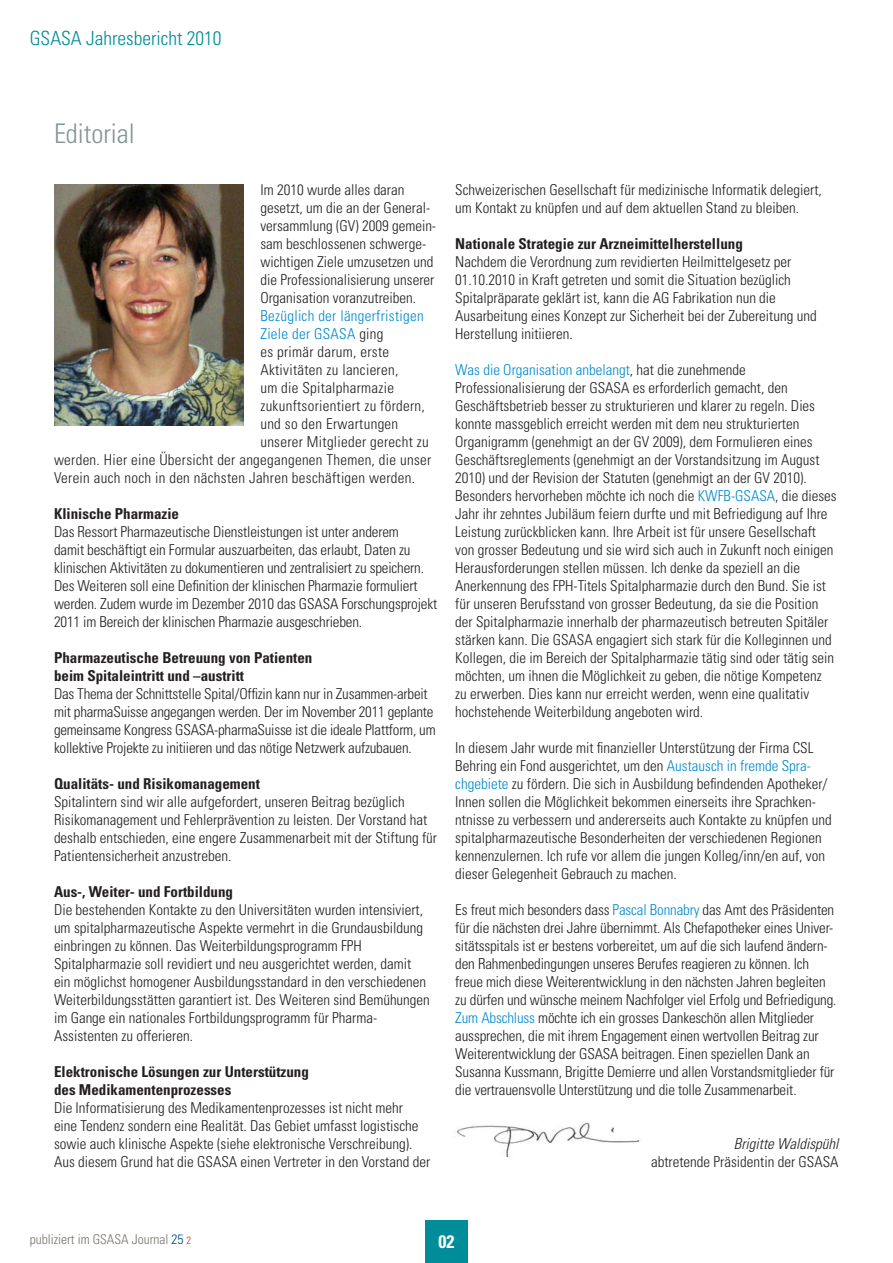
<style>
.page{position:relative;width:893px;height:1263px;background:#fff}
.page>*{position:absolute;margin:0;border:0;box-sizing:border-box;transform-origin:0 0}
.t1{font:300 condensed 27px "Univers";color:#849498}
.t2{font:300 condensed 19.5px "Univers";color:#008d99}
.t3{font:700 condensed 18px "Univers";color:#fff}
.t4{font:300 condensed 15px/18px "Univers";color:#231f20}
.t5{font:700 condensed 15px/18px "Univers";color:#231f20}
.t6{font:300 condensed 15px "Univers";letter-spacing:.02em;color:#231f20}
.t7{font:300 condensed 15px "Univers";letter-spacing:.02em;color:#008acf}
.t8{font:italic 300 condensed 15px "Univers";color:#231f20}
.t9{font:300 condensed 13.5px "Univers";color:#7a756e}
.s1{color:#231f20}
.s2{color:#008acf}
.s3{color:#01468e}
.s4{font-size:10.5px;color:#ee1c26}
</style>
<div class="page">
<div style="left:425px;top:1220px;width:43px;height:43px;background:#008d99"></div>
<img style="left:456px;top:1122px;width:184px;height:34px">
<img style="left:54px;top:184px;width:189px;height:241px">
<h2 class="t2" style="left:30px;top:27px;width:193px">GSASA Jahresbericht 2010</h2>
<h1 class="t1" style="left:54px;top:117px;width:82px">Editorial</h1>
<p class="t4" style="left:260px;top:181px;width:177px">Im 2010 wurde alles daran gesetzt, um die an der General&shy;versammlung (GV) 2009 gemein&shy;sam beschlossenen schwerge&shy;wichtigen Ziele umzusetzen und die Professionalisierung unserer<br>Organisation voranzutreiben.</p>
<p class="t7" style="left:260px;top:307px;width:165px">Bezüglich der längerfristigen</p>
<p class="t7" style="left:260px;top:325px;width:125px">Ziele der GSASA <span class="s1">ging</span></p>
<p class="t6" style="left:260px;top:343px;width:130px">es primär darum, erste</p>
<p class="t6" style="left:260px;top:361px;width:139px">Aktivitäten zu lancieren,</p>
<p class="t6" style="left:260px;top:379px;width:135px">um die Spitalpharmazie</p>
<p class="t6" style="left:260px;top:397px;width:166px">zukunftsorientiert zu fördern,</p>
<p class="t6" style="left:260px;top:415px;width:139px">und so den Erwartungen</p>
<p class="t6" style="left:260px;top:433px;width:170px">unserer Mitglieder gerecht zu</p>
<p class="t6" style="left:54px;top:451px;width:379px">werden. Hier eine Übersicht der angegangenen Themen, die unser</p>
<p class="t6" style="left:54px;top:469px;width:363px">Verein auch noch in den nächsten Jahren beschäftigen werden.</p>
<p class="t5" style="left:54px;top:505px;width:127px">Klinische Pharmazie</p>
<p class="t4" style="left:54px;top:523px;width:385px">Das Ressort Pharmazeutische Dienstleistungen ist unter anderem<br>damit beschäftigt ein Formular auszuarbeiten, das erlaubt, Daten zu klinischen Aktivitäten zu dokumentieren und zentralisiert zu speichern.<br>Des Weiteren soll eine Definition der klinischen Pharmazie formuliert werden. Zudem wurde im Dezember 2010 das GSASA Forschungsprojekt 2011 im Bereich der klinischen Pharmazie ausgeschrieben.</p>
<p class="t5" style="left:54px;top:649px;width:260px">Pharmazeutische Betreuung von Patienten beim Spitaleintritt und –austritt</p>
<p class="t4" style="left:54px;top:685px;width:383px">Das Thema der Schnittstelle Spital/Offizin kann nur in Zusammen-arbeit mit pharmaSuisse angegangen werden. Der im November 2011 geplante gemeinsame Kongress GSASA-pharmaSuisse ist die ideale Plattform, um kollektive Projekte zu initiieren und das nötige Netzwerk aufzubauen.</p>
<p class="t5" style="left:54px;top:775px;width:207px">Qualitäts- und Risikomanagement</p>
<p class="t4" style="left:54px;top:793px;width:385px">Spitalintern sind wir alle aufgefordert, unseren Beitrag bezüglich Risikomanagement und Fehlerprävention zu leisten. Der Vorstand hat deshalb entschieden, eine engere Zusammenarbeit mit der Stiftung für Patientensicherheit anzustreben.</p>
<p class="t5" style="left:54px;top:883px;width:181px">Aus-, Weiter- und Fortbildung</p>
<p class="t4" style="left:54px;top:901px;width:377px">Die bestehenden Kontakte zu den Universitäten wurden intensiviert, um spitalpharmazeutische Aspekte vermehrt in die Grundausbildung einbringen zu können. Das Weiterbildungsprogramm FPH Spitalpharmazie soll revidiert und neu ausgerichtet werden, damit ein möglichst homogener Ausbildungsstandard in den verschiedenen Weiterbildungsstätten garantiert ist. Des Weiteren sind Bemühungen im Gange ein nationales Fortbildungsprogramm für Pharma-Assistenten zu offerieren.</p>
<p class="t5" style="left:54px;top:1063px;width:256px">Elektronische Lösungen zur Unterstützung des Medikamentenprozesses</p>
<p class="t4" style="left:54px;top:1099px;width:378px">Die Informatisierung des Medikamentenprozesses ist nicht mehr<br>eine Tendenz sondern eine Realität. Das Gebiet umfasst logistische sowie auch klinische Aspekte (siehe elektronische Verschreibung).<br>Aus diesem Grund hat die GSASA einen Vertreter in den Vorstand der</p>
<p class="t4" style="left:455px;top:181px;width:368px">Schweizerischen Gesellschaft für medizinische Informatik delegiert, um Kontakt zu knüpfen und auf dem aktuellen Stand zu bleiben.</p>
<p class="t5" style="left:455px;top:235px;width:289px">Nationale Strategie zur Arzneimittelherstellung</p>
<p class="t4" style="left:455px;top:253px;width:363px">Nachdem die Verordnung zum revidierten Heilmittelgesetz per 01.10.2010 in Kraft getreten und somit die Situation bezüglich Spitalpräparate geklärt ist, kann die AG Fabrikation nun die Ausarbeitung eines Konzept zur Sicherheit bei der Zubereitung und Herstellung initiieren.</p>
<p class="t4" style="left:455px;top:361px;width:383px"><span class="s2">Was die Organisation anbelangt</span>, hat die zunehmende Professionalisierung der GSASA es erforderlich gemacht, den Geschäftsbetrieb besser zu strukturieren und klarer zu regeln. Dies konnte massgeblich erreicht werden mit dem neu strukturierten Organigramm (genehmigt an der GV 2009), dem Formulieren eines Geschäftsreglements (genehmigt an der Vorstandsitzung im August 2010) und der Revision der Statuten (genehmigt an der GV 2010).<br>Besonders hervorheben möchte ich noch die <span class="s2">KWFB-GSASA</span>, die dieses Jahr ihr zehntes Jubiläum feiern durfte und mit Befriedigung auf Ihre Leistung zurückblicken kann. Ihre Arbeit ist für unsere Gesellschaft von grosser Bedeutung und sie wird sich auch in Zukunft noch einigen Herausforderungen stellen müssen. Ich denke da speziell an die Anerkennung des FPH-Titels Spitalpharmazie durch den Bund. Sie ist für unseren Berufsstand von grosser Bedeutung, da sie die Position der Spitalpharmazie innerhalb der pharmazeutisch betreuten Spitäler stärken kann. Die GSASA engagiert sich stark für die Kolleginnen und Kollegen, die im Bereich der Spitalpharmazie tätig sind oder tätig sein möchten, um ihnen die Möglichkeit zu geben, die nötige Kompetenz zu erwerben. Dies kann nur erreicht werden, wenn eine qualitativ hochstehende Weiterbildung angeboten wird.</p>
<p class="t4" style="left:455px;top:739px;width:378px">In diesem Jahr wurde mit finanzieller Unterstützung der Firma CSL Behring ein Fond ausgerichtet, um den <span class="s2">Austausch in fremde Spra&shy;chgebiete</span> zu fördern. Die sich in Ausbildung befindenden Apotheker/ Innen sollen die Möglichkeit bekommen einerseits ihre Sprachken&shy;ntnisse zu verbessern und andererseits auch Kontakte zu knüpfen und spitalpharmazeutische Besonderheiten der verschiedenen Regionen kennenzulernen. Ich rufe vor allem die jungen Kolleg/inn/en auf, von dieser Gelegenheit Gebrauch zu machen.</p>
<p class="t4" style="left:455px;top:901px;width:383px">Es freut mich besonders dass <span class="s2">Pascal Bonnabry</span> das Amt des Präsidenten für die nächsten drei Jahre übernimmt. Als Chefapotheker eines Univer&shy;sitätsspitals ist er bestens vorbereitet, um auf die sich laufend ändern&shy;den Rahmenbedingungen unseres Berufes reagieren zu können. Ich freue mich diese Weiterentwicklung in den nächsten Jahren begleiten zu dürfen und wünsche meinem Nachfolger viel Erfolg und Befriedigung.<br><span class="s2">Zum Abschluss</span> möchte ich ein grosses Dankeschön allen Mitglieder aussprechen, die mit ihrem Engagement einen wertvollen Beitrag zur Weiterentwicklung der GSASA beitragen. Einen speziellen Dank an Susanna Kussmann, Brigitte Demierre und allen Vorstandsmitglieder für die vertrauensvolle Unterstützung und die tolle Zusammenarbeit.</p>
<p class="t8" style="left:734px;top:1135px;width:106px">Brigitte Waldispühl</p>
<p class="t4" style="left:651px;top:1153px;width:189px">abtretende Präsidentin der GSASA</p>
<p class="t9" style="left:30px;top:1231px;width:163px">publiziert im GSASA Journal <span class="s3">25</span> <span class="s4">2</span></p>
<p class="t3" style="left:438px;top:1230px;width:17px">02</p>
</div>
